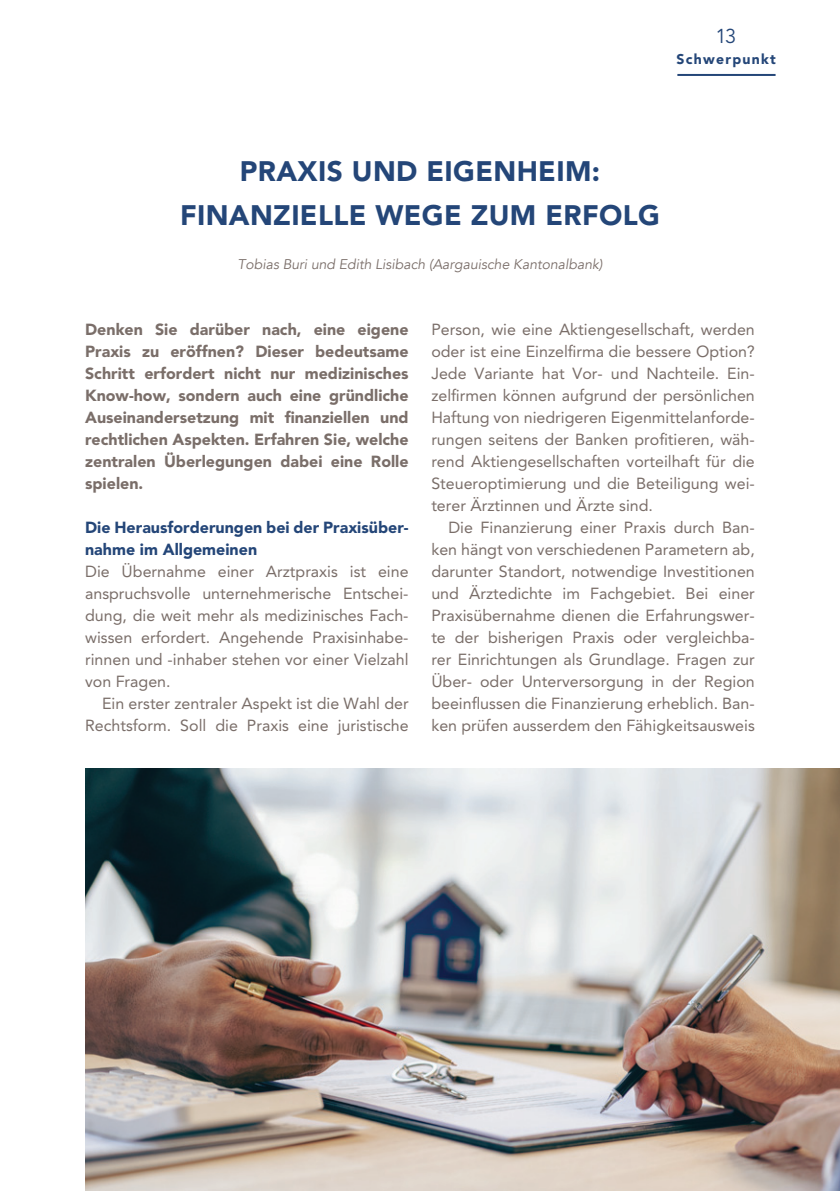
<style>
.page{position:relative;width:840px;height:1191px;background:#fff}
.page>*{position:absolute;margin:0;border:0;box-sizing:border-box;transform-origin:0 0}
.t1{font:900 28px/44px "Avenir LT Std";letter-spacing:.015em;color:#244678;text-align:center}
.t2{font:20px "Avenir LT Std";color:#244678}
.t3{font:16px/22px "Avenir LT Std";color:#7a6e69;text-align:justify}
.t4{font:900 16px/22px "Avenir LT Std";color:#7a6e69;text-align:justify}
.t5{font:900 16px/22px "Avenir LT Std";color:#244678}
.t6{font:italic 14px "Avenir";color:#7a6e69}
.t7{font:900 14px "Avenir LT Std";color:#244678}
</style>
<div class="page">
<hr style="left:677px;top:74px;width:98px;height:2px;background:#244678">
<img style="left:85px;top:768px;width:754px;height:423px">
<p class="t2" style="left:715px;top:24px;width:22px">13</p>
<p class="t7" style="left:676px;top:51px;width:101px">Schwerpunkt</p>
<h1 class="t1" style="left:180px;top:149px;width:477px">Praxis und Eigenheim:<br>finanzi elle Wege zum Erfolg</h1>
<p class="t6" style="left:237px;top:256px;width:366px">Tobias Buri und Edith Lisibach (Aargauische Kantonalbank)</p>
<p class="t4" style="left:85px;top:318px;width:325px">Denken Sie darüber nach, eine eigene Praxis zu eröffnen? Dieser bedeutsame Schritt erfordert nicht nur medizinisches Know-how, sondern auch eine gründliche Auseinandersetzung mit finanziellen und rechtlichen Aspekten. Erfahren Sie, welche zentralen Überlegungen dabei eine Rolle spielen.</p>
<p class="t5" style="left:85px;top:516px;width:325px">Die Herausforderungen bei der Praxisüber&shy;nahme im Allgemeinen</p>
<p class="t3" style="left:85px;top:560px;width:325px">Die Übernahme einer Arztpraxis ist eine anspruchsvolle unternehmerische Entschei&shy;dung, die weit mehr als medizinisches Fach&shy;wissen erfordert. Angehende Praxisinhabe&shy;rinnen und -inhaber stehen vor einer Vielzahl von Fragen.</p>
<p class="t3" style="left:85px;top:692px;width:325px;text-align:right">Ein erster zentraler Aspekt ist die Wahl der<br>Rechtsform. Soll die Praxis eine juristische</p>
<p class="t3" style="left:431px;top:318px;width:325px">Person, wie eine Aktiengesellschaft, werden oder ist eine Einzelfirma die bessere Option?<br>Jede Variante hat Vor- und Nachteile. Ein&shy;zelfirmen können aufgrund der persönlichen Haftung von niedrigeren Eigenmittelanforde&shy;rungen seitens der Banken profitieren, wäh&shy;rend Aktiengesellschaften vorteilhaft für die Steueroptimierung und die Beteiligung wei&shy;terer Ärztinnen und Ärzte sind.</p>
<p class="t3" style="left:431px;top:516px;width:325px;text-indent:17px">Die Finanzierung einer Praxis durch Ban&shy;ken hängt von verschiedenen Parametern ab, darunter Standort, notwendige Investitionen und Ärztedichte im Fachgebiet. Bei einer Praxisübernahme dienen die Erfahrungswer&shy;te der bisherigen Praxis oder vergleichba&shy;rer Einrichtungen als Grundlage. Fragen zur Über- oder Unterversorgung in der Region beeinflussen die Finanzierung erheblich. Ban&shy;ken prüfen ausserdem den Fähigkeitsausweis</p>
</div>
